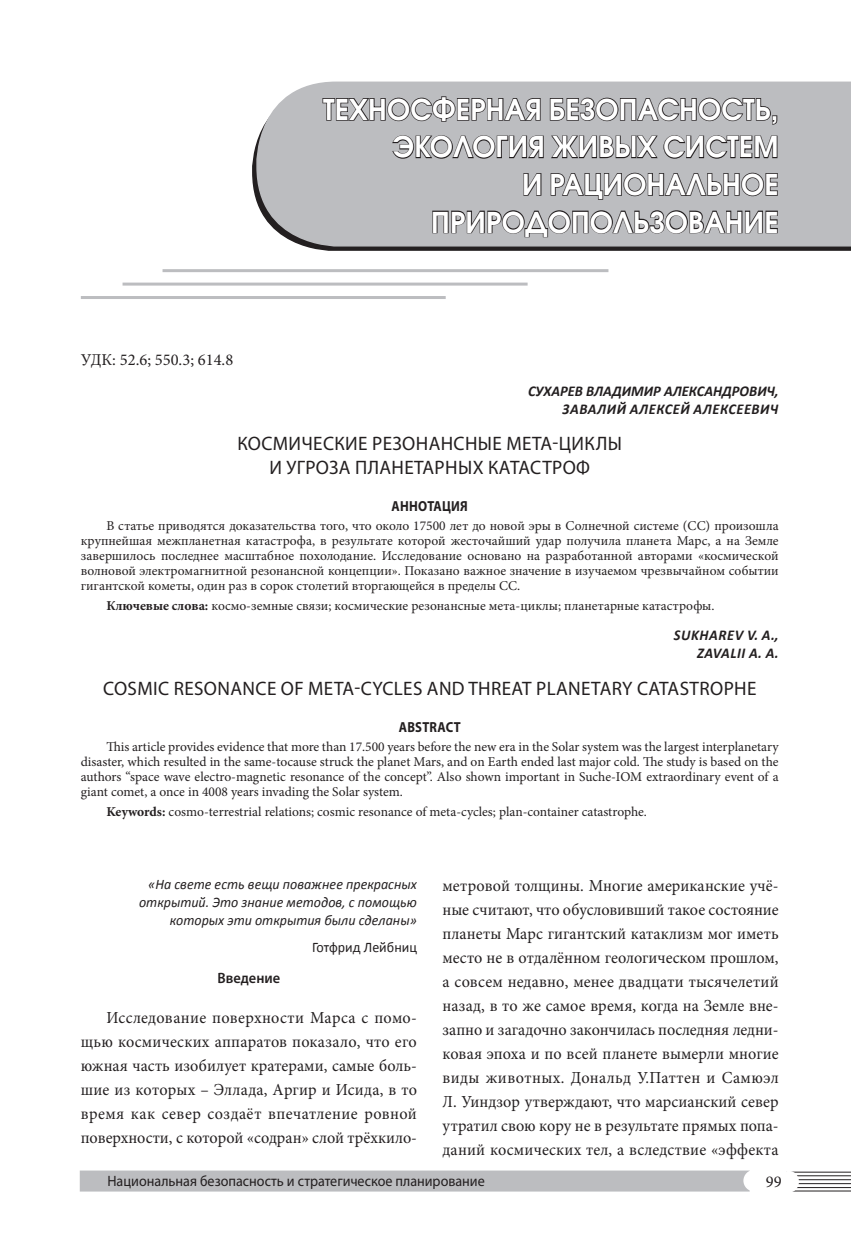
<style>
.page{position:relative;width:851px;height:1234px;background:#fff}
.page>*{position:absolute;margin:0;border:0;box-sizing:border-box;transform-origin:0 0}
.Раздел_Заголовок{font:600 28.5px/37.5px "Avant Garde Gothic C";letter-spacing:.01em;color:#fff;text-align:right;scale:.96 1}
.Заголовок{font:19.5px/23.4px "Myriad Pro";letter-spacing:.02em;color:#231f20;text-align:center}
.ЗаголовокАнгл{font:19.5px "Myriad Pro";letter-spacing:.02em;color:#231f20}
.Основной_текст2{font:16.8px/24px "Minion Pro";letter-spacing:.005em;color:#231f20;text-align:justify;scale:.96 1}
.УДК{font:16.5px "Minion Pro";color:#231f20}
.ФИО_русск{font:italic 700 15px/18px "Calibri";color:#231f20;text-align:right;scale:.96 1}
.t1{font:15px "Myriad Pro";color:#231f20;scale:.94 1}
.ФИО_англ{font:italic 700 15px/18px "Calibri";letter-spacing:.04em;color:#231f20;text-align:right;scale:.96 1}
.Список_источн{font:600 15px "Myriad Pro";color:#231f20;scale:.96 1}
.Цитата{font:italic 14.55px/18px "Calibri";color:#231f20;text-align:right;scale:.96 1}
.АннотацЗагол{font:700 14.55px "Myriad Pro";letter-spacing:.02em;color:#231f20;scale:.87 1}
.Цитата-2{font:14.55px "Calibri";color:#231f20;scale:.96 1}
.АннотацТекст{font:13.5px/15px "Minion Pro";color:#231f20;text-align:justify}
.Ключ_слова{font:13.5px "Minion Pro";color:#231f20}
.s1{font-weight:700}
</style>
<div class="page">
<div style="left:80px;top:1170px;width:669px;height:21px;background:#bcbdc0"></div>
<div style="left:744px;top:1170px;width:20px;height:20px;background:#fff;border-radius:50%"></div>
<div style="left:743px;top:1169px;width:22px;height:22px;border:2px solid #fff;border-radius:50%"></div>
<hr style="left:786px;top:1182px;width:64px;height:1px;background:#231f20">
<hr style="left:786px;top:1171px;width:64px;height:1px;background:#231f20">
<hr style="left:786px;top:1174px;width:64px;height:1px;background:#231f20">
<hr style="left:786px;top:1178px;width:64px;height:1px;background:#231f20">
<hr style="left:786px;top:1186px;width:64px;height:1px;background:#231f20">
<hr style="left:786px;top:1190px;width:64px;height:1px;background:#231f20">
<div style="left:779px;top:1171px;width:18px;height:20px;background:#fff;border-radius:50%"></div>
<div style="left:778px;top:1170px;width:20px;height:22px;border:2px solid #fff;border-radius:50%"></div>
<svg style="left:252px;top:145px;width:598px;height:106px"></svg>
<div style="left:256px;top:81px;width:594px;height:165px;background:#bcbdc0"></div>
<svg style="left:321px;top:96px;width:220px;height:26px;background:#8b8b8d"></svg>
<svg style="left:549px;top:97px;width:229px;height:28px;background:#909092"></svg>
<svg style="left:391px;top:132px;width:387px;height:27px;background:#8d8d8f"></svg>
<svg style="left:522px;top:172px;width:20px;height:24px"></svg>
<svg style="left:549px;top:172px;width:229px;height:28px;background:#908f91"></svg>
<svg style="left:431px;top:209px;width:347px;height:29px;background:#919093"></svg>
<hr style="left:162px;top:269px;width:446px;height:3px;background:#bcbdc0">
<hr style="left:122px;top:282px;width:405px;height:3px;background:#bcbdc0">
<hr style="left:81px;top:296px;width:364px;height:3px;background:#bcbdc0">
<p class="УДК" style="left:81px;top:349px;width:154px">УДК: 52.6; 550.3; 614.8</p>
<p class="Раздел_Заголовок" style="left:323px;top:90px;width:476px">ТЕХНОСФЕРНАЯ БЕЗОПАСНОСТЬ,<br>ЭКОЛОГИЯ ЖИВЫХ СИСТЕМ<br>И РАЦИОНАЛЬНОЕ<br>ПРИРОДОПОЛЬЗОВАНИЕ</p>
<p class="ФИО_русск" style="left:528px;top:381px;width:262px">СУХАРЕВ ВЛАДИМИР АЛЕКСАНДРОВИЧ,<br>ЗАВАЛИЙ АЛЕКСЕЙ АЛЕКСЕЕВИЧ</p>
<p class="Заголовок" style="left:237px;top:431px;width:386px">КОСМИЧЕСКИЕ РЕЗОНАНСНЫЕ МЕТА-ЦИКЛЫ<br>И УГРОЗА ПЛАНЕТАРНЫХ КАТАСТРОФ</p>
<p class="АннотацЗагол" style="left:391px;top:496px;width:89px">АННОТАЦИЯ</p>
<p class="АннотацТекст" style="left:81px;top:518px;width:699px;text-indent:26px">В статье приводятся доказательства того, что около 17500 лет до новой эры в Солнечной системе (СС) произошла крупнейшая межпланетная катастрофа, в результате которой жесточайший удар получила планета Марс, а на Земле завершилось последнее масштабное похолодание. Исследование основано на разработанной авторами «космической волновой электромагнитной резонансной концепции». Показано важное значение в изучаемом чрезвычайном событии гигантской кометы, один раз в сорок столетий вторгающейся в пределы СС.</p>
<p class="Ключ_слова" style="left:106px;top:596px;width:609px"><span class="s1">Ключевые слова:</span> космо-земные связи; космические резонансные мета-циклы; планетарные катастрофы.</p>
<p class="ФИО_англ" style="left:673px;top:625px;width:111px">SUKHAREV V. A.,<br>ZAVALII A. A.</p>
<p class="ЗаголовокАнгл" style="left:103px;top:676px;width:655px">COSMIC RESONANCE OF META-CYCLES AND THREAT PLANETARY CATASTROPHE</p>
<p class="АннотацЗагол" style="left:398px;top:717px;width:73px">ABSTRACT</p>
<p class="АннотацТекст" style="left:81px;top:739px;width:699px;text-indent:26px">This article provides evidence that more than 17.500 years before the new era in the Solar system was the largest interplanetary disaster, which resulted in the same-tocause struck the planet Mars, and on Earth ended last major cold. The study is based on the authors “space wave electro-magnetic resonance of the concept”. Also shown important in Suche-IOM extraordinary event of a giant comet, a once in 4008 years invading the Solar system.</p>
<p class="Ключ_слова" style="left:106px;top:802px;width:542px"><span class="s1">Keywords:</span> cosmo-terrestrial relations; cosmic resonance of meta-cycles; plan-container catastrophe.</p>
<p class="Цитата" style="left:139px;top:874px;width:291px">«На свете есть вещи поважнее прекрасных открытий. Это знание методов, с помощью которых эти открытия были сделаны»</p>
<p class="Цитата-2" style="left:312px;top:936px;width:111px">Готфрид Лейбниц</p>
<p class="Список_источн" style="left:217px;top:967px;width:67px">Введение</p>
<p class="Основной_текст2" style="left:81px;top:1005px;width:352px;text-indent:26px">Исследование поверхности Марса с помо&shy;щью космических аппаратов показало, что его южная часть изобилует кратерами, самые боль&shy;шие из которых – Эллада, Аргир и Исида, в то время как север создаёт впечатление ровной поверхности, с которой «содран» слой трёхкило-</p>
<p class="Основной_текст2" style="left:442px;top:873px;width:351px">метровой толщины. Многие американские учё&shy;ные считают, что обусловивший такое состояние планеты Марс гигантский катаклизм мог иметь место не в отдалённом геологическом прошлом, а совсем недавно, менее двадцати тысячелетий назад, в то же самое время, когда на Земле вне&shy;запно и загадочно закончилась последняя ледни&shy;ковая эпоха и по всей планете вымерли многие виды животных. Дональд У.Паттен и Самюэл Л. Уиндзор утверждают, что марсианский север утратил свою кору не в результате прямых попа&shy;даний космических тел, а вследствие «эффекта</p>
<p class="t1" style="left:107px;top:1171px;width:403px">Национальная безопасность и стратегическое планирование</p>
<p class="УДК" style="left:765px;top:1170px;width:17px">99</p>
</div>
